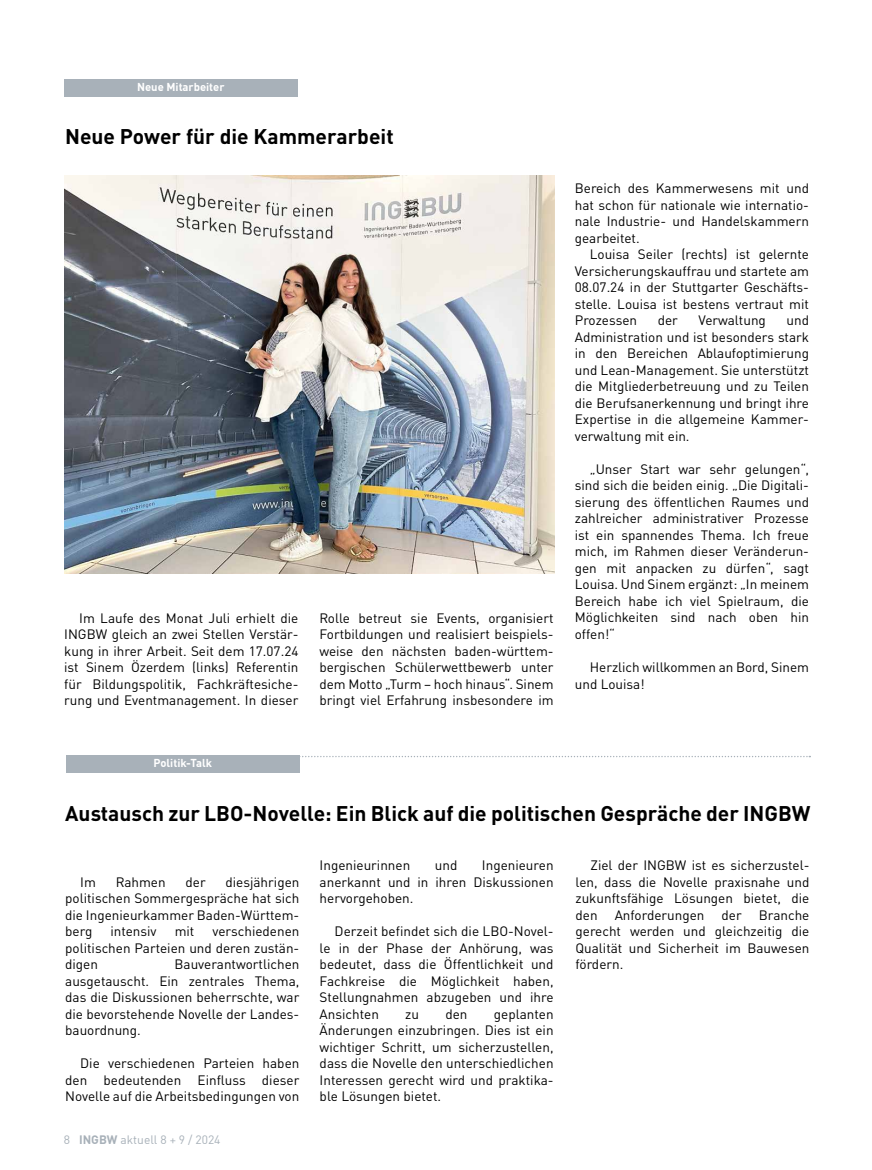
<style>
.page{position:relative;width:872px;height:1170px;background:#fff}
.page>*{position:absolute;margin:0;border:0;box-sizing:border-box;transform-origin:0 0}
.t1{font:700 21px "DINOT";color:#000}
.t2{font:13.5px/16.5px "DINOT";color:#000;text-align:justify}
.t3{font:12px "DIN Offc";color:#a8b1b9}
.t4{font:700 11.25px "DIN Offc";color:#fff}
.s1{font-weight:700}
</style>
<div class="page">
<svg style="left:299px;top:755px;width:511px;height:2px"></svg>
<div style="left:64px;top:79px;width:233px;height:17px;background:#a8b1b9"></div>
<img style="left:65px;top:175px;width:489px;height:398px">
<div style="left:66px;top:755px;width:233px;height:17px;background:#a8b1b9"></div>
<p class="t4" style="left:137px;top:82px;width:89px">Neue Mitarbeiter</p>
<h1 class="t1" style="left:65px;top:127px;width:330px">Neue Power für die Kammerarbeit</h1>
<p class="t2" style="left:64px;top:610px;width:236px;text-indent:15px">Im Laufe des Monat Juli erhielt die INGBW gleich an zwei Stellen Verstär&shy;kung in ihrer Arbeit. Seit dem 17.07.24 ist Sinem Özerdem (links) Referentin für Bildungspolitik, Fachkräftesiche&shy;rung und Eventmanagement. In dieser</p>
<p class="t2" style="left:319px;top:610px;width:236px">Rolle betreut sie Events, organisiert Fortbildungen und realisiert beispiels&shy;weise den nächsten baden-württem&shy;bergischen Schülerwettbewerb unter dem Motto „Turm – hoch hinaus“. Sinem bringt viel Erfahrung insbesondere im</p>
<p class="t2" style="left:575px;top:181px;width:236px">Bereich des Kammerwesens mit und hat schon für nationale wie internatio&shy;nale Industrie- und Handelskammern gearbeitet.</p>
<p class="t2" style="left:575px;top:247px;width:236px;text-indent:15px">Louisa Seiler (rechts) ist gelernte Versicherungskauffrau und startete am 08.07.24 in der Stuttgarter Geschäfts&shy;stelle. Louisa ist bestens vertraut mit Prozessen</p>
<p class="t2" style="left:575px;top:313px;width:236px;text-indent:212px">und Administration und ist besonders stark in den Bereichen Ablaufoptimierung und Lean-Management. Sie unterstützt die Mitgliederbetreuung und zu Teilen die Berufsanerkennung und bringt ihre Expertise in die allgemeine Kammer&shy;verwaltung mit ein.</p>
<p class="t2" style="left:575px;top:461px;width:236px;text-indent:15px">„Unser Start war sehr gelungen“, sind sich die beiden einig. „Die Digitali&shy;sierung des öffentlichen Raumes und zahlreicher administrativer Prozesse ist ein spannendes Thema. Ich freue mich, im Rahmen dieser Veränderun&shy;gen mit anpacken zu dürfen“, sagt Louisa. Und Sinem ergänzt: „In meinem Bereich habe ich viel Spielraum, die Möglichkeiten sind nach oben hin offen!“</p>
<p class="t2" style="left:575px;top:659px;width:236px;text-indent:15px">Herzlich willkommen an Bord, Sinem und Louisa!</p>
<p class="t2" style="left:657px;top:313px;width:22px">der</p>
<p class="t2" style="left:698px;top:313px;width:69px">Verwaltung</p>
<p class="t4" style="left:154px;top:758px;width:60px">Politik-Talk</p>
<h1 class="t1" style="left:65px;top:803px;width:747px">Austausch zur LBO-Novelle: Ein Blick auf die politischen Gespräche der INGBW</h1>
<p class="t2" style="left:65px;top:874px;width:236px;text-indent:160px">diesjährigen politischen Sommergespräche hat sich die Ingenieurkammer Baden-Württem&shy;berg</p>
<p class="t2" style="left:80px;top:874px;width:17px">Im</p>
<p class="t2" style="left:116px;top:874px;width:52px">Rahmen</p>
<p class="t2" style="left:185px;top:874px;width:22px">der</p>
<p class="t2" style="left:65px;top:923px;width:236px;text-indent:147px">verschiedenen politischen Parteien und deren zustän&shy;digen</p>
<p class="t2" style="left:110px;top:923px;width:48px">intensiv</p>
<p class="t2" style="left:175px;top:923px;width:21px">mit</p>
<p class="t2" style="left:65px;top:956px;width:236px;text-indent:109px">Bauverantwortlichen ausgetauscht. Ein zentrales Thema, das die Diskussionen beherrschte, war die bevorstehende Novelle der Landes&shy;bauordnung.</p>
<p class="t2" style="left:65px;top:1055px;width:236px;text-indent:15px">Die verschiedenen Parteien haben den bedeutenden Einfluss dieser Novelle auf die Arbeitsbedingungen von</p>
<p class="t3" style="left:64px;top:1132px;width:158px">8 <span class="s1">INGBW</span> aktuell 8 + 9 / 2024</p>
<p class="t2" style="left:320px;top:857px;width:235px;text-indent:162px">Ingenieuren anerkannt und in ihren Diskussionen hervorgehoben.</p>
<p class="t2" style="left:320px;top:923px;width:235px;text-indent:15px">Derzeit befindet sich die LBO-Novel&shy;le in der Phase der Anhörung, was bedeutet, dass die Öffentlichkeit und Fachkreise die Möglichkeit haben, Stellungnahmen abzugeben und ihre Ansichten</p>
<p class="t2" style="left:320px;top:857px;width:92px">Ingenieurinnen</p>
<p class="t2" style="left:435px;top:857px;width:24px">und</p>
<p class="t2" style="left:320px;top:1006px;width:235px;text-indent:174px">geplanten Änderungen einzubringen. Dies ist ein wichtiger Schritt, um sicherzustellen, dass die Novelle den unterschiedlichen Interessen gerecht wird und praktika&shy;ble Lösungen bietet.</p>
<p class="t2" style="left:405px;top:1006px;width:15px">zu</p>
<p class="t2" style="left:445px;top:1006px;width:24px">den</p>
<p class="t2" style="left:575px;top:857px;width:235px;text-indent:15px">Ziel der INGBW ist es sicherzustel&shy;len, dass die Novelle praxisnahe und zukunftsfähige Lösungen bietet, die den</p>
<p class="t2" style="left:614px;top:906px;width:91px">Anforderungen</p>
<p class="t2" style="left:721px;top:906px;width:22px">der</p>
<p class="t2" style="left:575px;top:906px;width:235px;text-indent:183px">Branche gerecht werden und gleichzeitig die Qualität und Sicherheit im Bauwesen fördern.</p>
</div>
